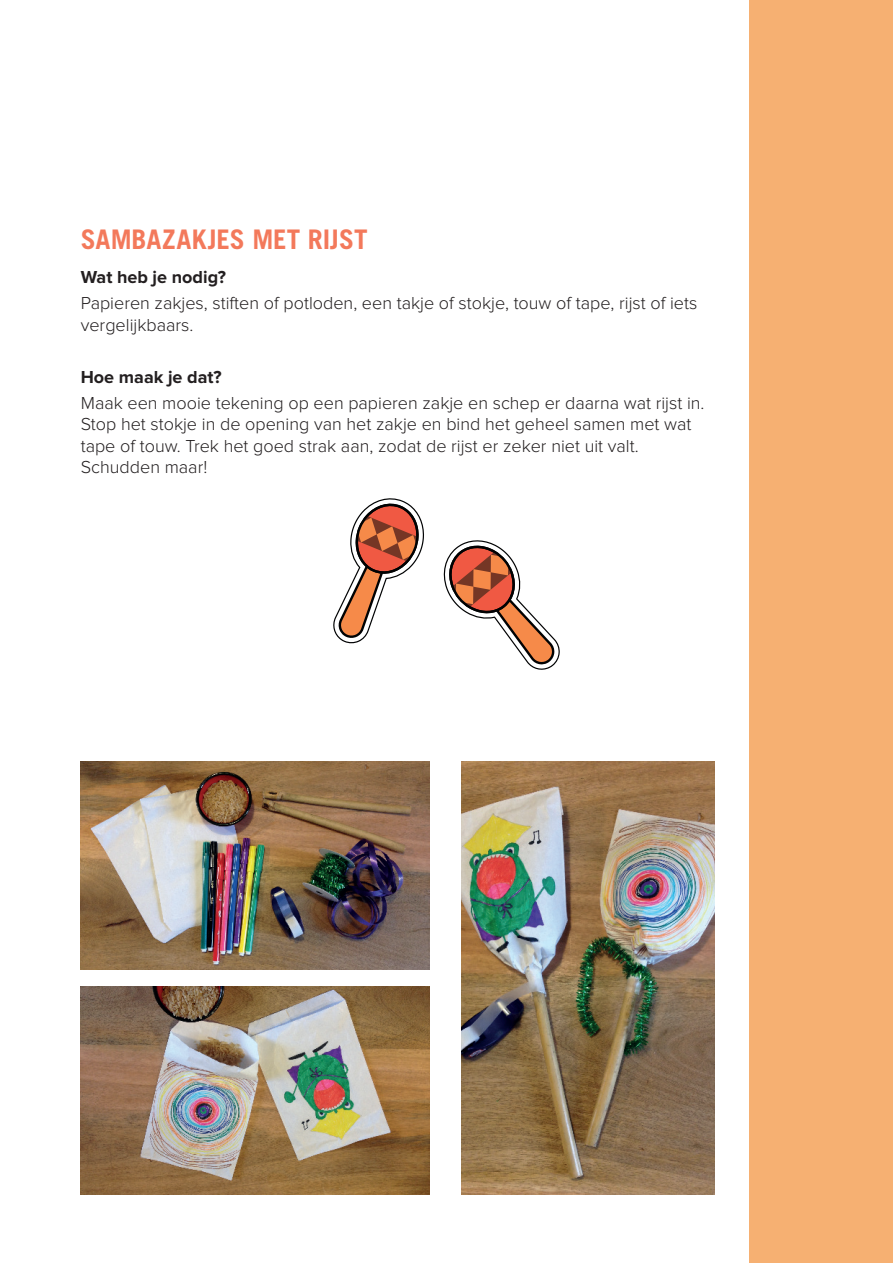
<style>
.page{position:relative;width:893px;height:1263px;background:#fff}
.page>*{position:absolute;margin:0;border:0;box-sizing:border-box;transform-origin:0 0}
.t1{font:700 27px "Trade Gothic LT Pro";color:#f3795b}
.t2{font:300 18px/21.6px "Proxima Nova";color:#231f20}
.t3{font:700 18px "Proxima Nova";color:#231f20}
</style>
<div class="page">
<img style="left:81px;top:986px;width:349px;height:209px">
<img style="left:81px;top:761px;width:349px;height:208px">
<img style="left:462px;top:761px;width:252px;height:434px">
<svg style="left:333px;top:498px;width:91px;height:146px"></svg>
<svg style="left:443px;top:540px;width:117px;height:130px"></svg>
<div style="left:749px;top:0;width:144px;height:1263px;background:#f6b072"></div>
<h1 class="t1" style="left:81px;top:223px;width:288px">SAMBAZAKJES MET RIJST</h1>
<p class="t3" style="left:81px;top:267px;width:147px">Wat heb je nodig?</p>
<p class="t2" style="left:81px;top:293px;width:618px">Papieren zakjes, stiften of potloden, een takje of stokje, touw of tape, rijst of iets vergelijkbaars.</p>
<p class="t3" style="left:81px;top:366px;width:143px">Hoe maak je dat?</p>
<p class="t2" style="left:81px;top:392px;width:625px">Maak een mooie tekening op een papieren zakje en schep er daarna wat rijst in.<br>Stop het stokje in de opening van het zakje en bind het geheel samen met wat tape of touw. Trek het goed strak aan, zodat de rijst er zeker niet uit valt.<br>Schudden maar!</p>
</div>
